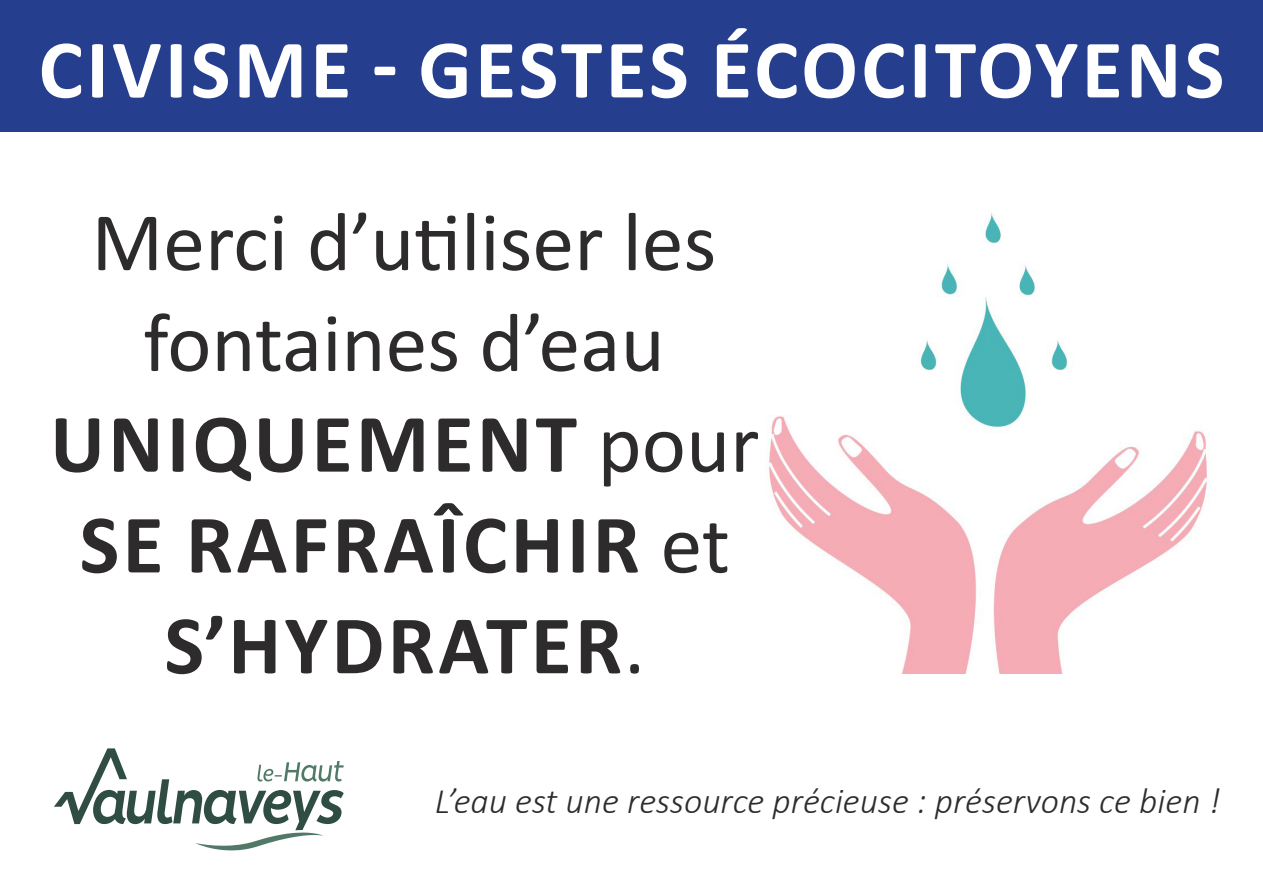
<style>
.page{position:relative;width:1263px;height:893px;background:#fff}
.page>*{position:absolute;margin:0;border:0;box-sizing:border-box;transform-origin:0 0}
.t1{font:84px/100.8px "Calibri";color:#2e2b2c;text-align:center}
.t2{font:700 84px "Calibri";letter-spacing:.04em;color:#fff}
.t3{font:italic 300 36px "Calibri";color:#2e2b2c}
.s1{font-weight:700}
</style>
<div class="page">
<div style="left:0;top:0;width:1263px;height:132px;background:#253f8e"></div>
<img style="left:769px;top:212px;width:439px;height:461px">
<svg style="left:54px;top:748px;width:290px;height:102px"></svg>
<p class="t2" style="left:39px;top:10px;width:1187px">CIVISME - GESTES ÉCOCITOYENS</p>
<p class="t1" style="left:50px;top:190px;width:711px">Merci d’utiliser les fontaines d’eau<br><span class="s1">UNIQUEMENT</span> pour<br><span class="s1">SE RAFRAÎCHIR</span> et<br><span class="s1">S’HYDRATER</span>.</p>
<p class="t3" style="left:435px;top:779px;width:787px">L’eau est une ressource précieuse : préservons ce bien !</p>
</div>
